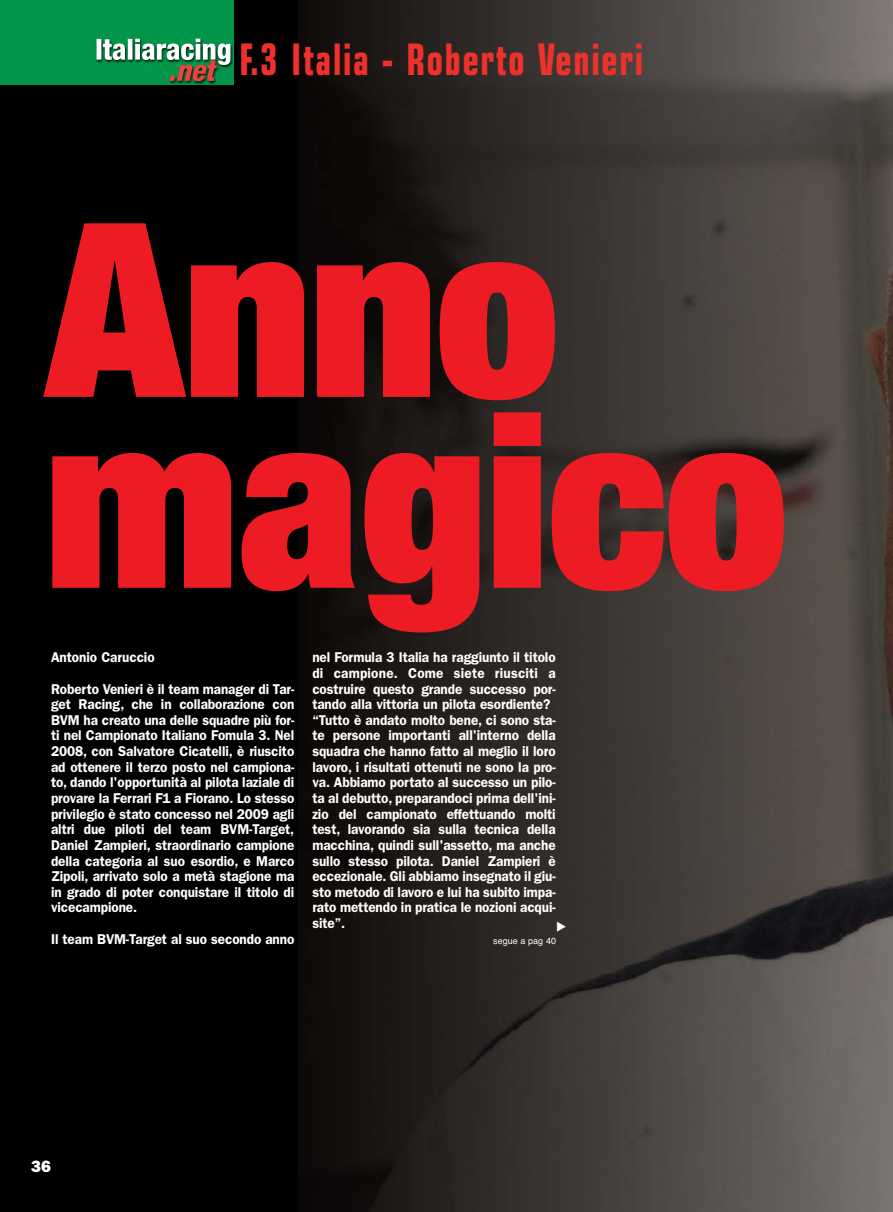
<style>
.page{position:relative;width:893px;height:1212px;background:#fff}
.page>*{position:absolute;margin:0;border:0;box-sizing:border-box;transform-origin:0 0}
.t1{font:900 condensed 243px/190.9px "Helvetica Neue LT Std";color:#ed1c24}
.t2{font:700 condensed 43.5px "Eurostile LT Std";letter-spacing:.05em;color:#ee312a;scale:.8 1}
.t3{font:16.5px "ITC Franklin Gothic Std Hvy";color:#fff}
.t4{font:600 14.25px/15.6px "ITC Franklin Gothic Std";letter-spacing:-.005em;color:#fff;scale:.95 1}
.t5{font:9px "Helvetica";color:#fff}
</style>
<div class="page">
<img style="left:298px;top:0;width:595px;height:1212px">
<div style="left:0;top:0;width:298px;height:1212px;background:#000"></div>
<div style="left:0;top:0;width:234px;height:85px;background:#02964a"></div>
<img style="left:97px;top:39px;width:133px;height:42px">
<svg style="left:557px;top:921px;width:9px;height:10px"></svg>
<h2 class="t2" style="left:239px;top:44px;width:506px">F.3 Italia - Roberto Venieri</h2>
<h1 class="t1" style="left:45px;top:236px;width:743px">Anno magico</h1>
<p class="t4" style="left:51px;top:643px;width:258px;line-height:31.2px">Antonio Caruccio<br>Roberto Venieri è il team manager di Tar-</p>
<p class="t4" style="left:51px;top:698px;width:258px;text-align:justify">get Racing, che in collaborazione con BVM ha creato una delle squadre più for&shy;ti nel Campionato Italiano Fomula 3. Nel 2008, con Salvatore Cicatelli, è riuscito ad ottenere il terzo posto nel campiona&shy;to, dando l'opportunità al pilota laziale di provare la Ferrari F1 a Fiorano. Lo stesso privilegio è stato concesso nel 2009 agli altri due piloti del team BVM-Target, Daniel Zampieri, straordinario campione della categoria al suo esordio, e Marco Zipoli, arrivato solo a metà stagione ma in grado di poter conquistare il titolo di vicecampione.</p>
<p class="t4" style="left:51px;top:932px;width:258px">Il team BVM-Target al suo secondo anno</p>
<p class="t4" style="left:312px;top:651px;width:258px">nel Formula 3 Italia ha raggiunto il titolo di campione. Come siete riusciti a costruire questo grande successo por&shy;tando alla vittoria un pilota esordiente? “Tutto è andato molto bene, ci sono sta&shy;te persone importanti all'interno della squadra che hanno fatto al meglio il loro lavoro, i risultati ottenuti ne sono la pro&shy;va. Abbiamo portato al successo un pilo&shy;ta al debutto, preparandoci prima dell'ini&shy;zio del campionato effettuando molti test, lavorando sia sulla tecnica della macchina, quindi sull'assetto, ma anche sullo stesso pilota. Daniel Zampieri è eccezionale. Gli abbiamo insegnato il giu&shy;sto metodo di lavoro e lui ha subito impa&shy;rato mettendo in pratica le nozioni acqui&shy;site”.</p>
<p class="t5" style="left:493px;top:937px;width:64px">segue a pag 40</p>
<p class="t3" style="left:31px;top:1156px;width:21px">36</p>
</div>
